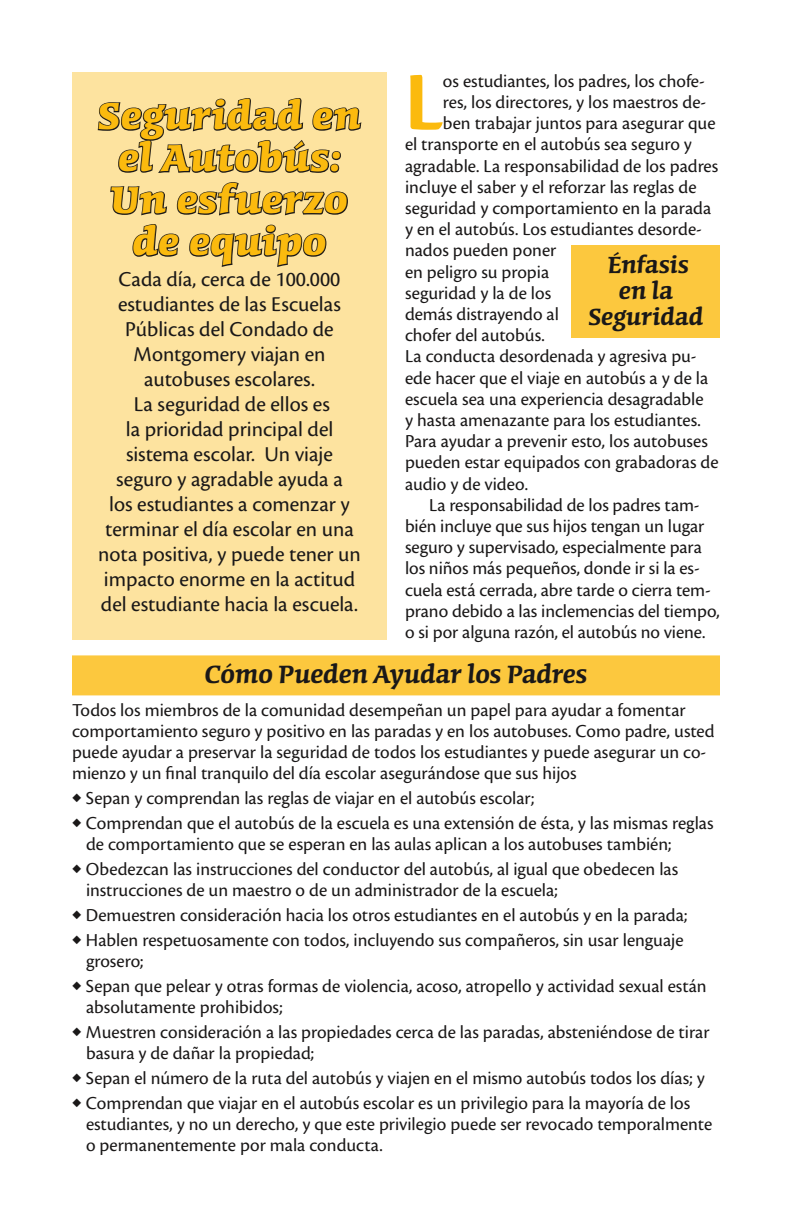
<style>
.page{position:relative;width:792px;height:1224px;background:#fff}
.page>*{position:absolute;margin:0;border:0;box-sizing:border-box;transform-origin:0 0}
.t1{font:86.6px "Cronos Pro Bold Disp";color:#fbba0e}
.head{font:700 48px/42px "Conga Brava Std";letter-spacing:.01em;color:#fbba0e;text-align:center}
.subhead_with_yellow_bar{font:600 32px "Conga Brava Std";color:#1a1818}
.subhead{font:600 30px/26px "Conga Brava Std";color:#1a1818;text-align:center}
.normal_bigger{font:22px/25px "Cronos Pro";color:#1a1818;text-align:center}
.Normal_indent{font:19px/21.2px "Cronos Pro";color:#1a1818}
.normal_bullet{font:19px/21px "Cronos Pro";color:#1a1818}
</style>
<div class="page">
<div style="left:72px;top:655px;width:648px;height:40px;background:#fcc83e"></div>
<div style="left:72px;top:72px;width:315px;height:568px;background:#fde39f"></div>
<svg style="left:97px;top:98px;width:265px;height:118px"></svg>
<svg style="left:132px;top:224px;width:48px;height:33px"></svg>
<svg style="left:189px;top:224px;width:138px;height:43px"></svg>
<div style="left:572px;top:245px;width:148px;height:93px;background:#fcc83e"></div>
<p class="head" style="left:98px;top:96px;width:265px">Seguridad en el Autobús:<br>Un esfuerzo de equipo</p>
<p class="normal_bigger" style="left:98px;top:267px;width:264px">Cada día, cerca de 100.000 estudiantes de las Escuelas<br>Públicas del Condado de<br>Montgomery viajan en autobuses escolares.<br>La seguridad de ellos es<br>la prioridad principal del sistema escolar. Un viaje seguro y agradable ayuda a<br>los estudiantes a comenzar y terminar el día escolar en una nota positiva, y puede tener un impacto enorme en la actitud del estudiante hacia la escuela.</p>
<p class="t1" style="left:405px;top:53px;width:39px">L</p>
<p class="Normal_indent" style="left:443px;top:70px;width:263px">os estudiantes, los padres, los chofe-</p>
<p class="Normal_indent" style="left:443px;top:92px;width:265px">res, los directores, y los maestros de-</p>
<p class="Normal_indent" style="left:443px;top:113px;width:274px">ben trabajar juntos para asegurar que</p>
<p class="Normal_indent" style="left:405px;top:134px;width:288px">el transporte en el autobús sea seguro y</p>
<p class="Normal_indent" style="left:405px;top:155px;width:315px">agradable. La responsabilidad de los padres</p>
<p class="Normal_indent" style="left:405px;top:176px;width:293px">incluye el saber y el reforzar las reglas de</p>
<p class="Normal_indent" style="left:405px;top:198px;width:308px">seguridad y comportamiento en la parada</p>
<p class="Normal_indent" style="left:405px;top:219px;width:298px">y en el autobús. Los estudiantes desorde-</p>
<p class="Normal_indent" style="left:405px;top:240px;width:153px">nados pueden poner</p>
<p class="Normal_indent" style="left:405px;top:261px;width:146px">en peligro su propia</p>
<p class="Normal_indent" style="left:405px;top:282px;width:148px">seguridad y la de los</p>
<p class="Normal_indent" style="left:405px;top:304px;width:155px">demás distrayendo al</p>
<p class="Normal_indent" style="left:405px;top:325px;width:141px">chofer del autobús.</p>
<p class="Normal_indent" style="left:405px;top:346px;width:293px">La conducta desordenada y agresiva pu-</p>
<p class="Normal_indent" style="left:405px;top:367px;width:305px">ede hacer que el viaje en autobús a y de la</p>
<p class="Normal_indent" style="left:405px;top:388px;width:300px">escuela sea una experiencia desagradable</p>
<p class="Normal_indent" style="left:405px;top:410px;width:297px">y hasta amenazante para los estudiantes.</p>
<p class="Normal_indent" style="left:405px;top:431px;width:304px">Para ayudar a prevenir esto, los autobuses</p>
<p class="Normal_indent" style="left:405px;top:452px;width:315px">pueden estar equipados con grabadoras de</p>
<p class="Normal_indent" style="left:405px;top:473px;width:124px">audio y de video.</p>
<p class="Normal_indent" style="left:405px;top:494px;width:316px;text-indent:24px">La responsabilidad de los padres tam&shy;bién incluye que sus hijos tengan un lugar seguro y supervisado, especialmente para los niños más pequeños, donde ir si la es&shy;cuela está cerrada, abre tarde o cierra tem&shy;prano debido a las inclemencias del tiempo, o si por alguna razón, el autobús no viene.</p>
<p class="subhead" style="left:588px;top:253px;width:116px">Énfasis en la<br>Seguridad</p>
<p class="subhead_with_yellow_bar" style="left:205px;top:659px;width:384px">Cómo Pueden Ayudar los Padres</p>
<p class="Normal_indent" style="left:72px;top:700px;width:644px">Todos los miembros de la comunidad desempeñan un papel para ayudar a fomentar comportamiento seguro y positivo en las paradas y en los autobuses. Como padre, usted puede ayudar a preservar la seguridad de todos los estudiantes y puede asegurar un co&shy;mienzo y un final tranquilo del día escolar asegurándose que sus hijos</p>
<p class="normal_bullet" style="left:72px;top:788px;width:464px">◆ Sepan y comprendan las reglas de viajar en el autobús escolar;</p>
<p class="normal_bullet" style="left:86px;top:813px;width:629px;text-indent:-14px">◆ Comprendan que el autobús de la escuela es una extensión de ésta, y las mismas reglas de comportamiento que se esperan en las aulas aplican a los autobuses también;</p>
<p class="normal_bullet" style="left:86px;top:859px;width:594px;text-indent:-14px">◆ Obedezcan las instrucciones del conductor del autobús, al igual que obedecen las instrucciones de un maestro o de un administrador de la escuela;</p>
<p class="normal_bullet" style="left:72px;top:905px;width:617px">◆ Demuestren consideración hacia los otros estudiantes en el autobús y en la parada;</p>
<p class="normal_bullet" style="left:86px;top:930px;width:599px;text-indent:-14px">◆ Hablen respetuosamente con todos, incluyendo sus compañeros, sin usar lenguaje grosero;</p>
<p class="normal_bullet" style="left:86px;top:976px;width:622px;text-indent:-14px">◆ Sepan que pelear y otras formas de violencia, acoso, atropello y actividad sexual están absolutamente prohibidos;</p>
<p class="normal_bullet" style="left:86px;top:1022px;width:625px;text-indent:-14px">◆ Muestren consideración a las propiedades cerca de las paradas, absteniéndose de tirar basura y de dañar la propiedad;</p>
<p class="normal_bullet" style="left:72px;top:1068px;width:634px">◆ Sepan el número de la ruta del autobús y viajen en el mismo autobús todos los días; y</p>
<p class="normal_bullet" style="left:86px;top:1093px;width:628px;text-indent:-14px">◆ Comprendan que viajar en el autobús escolar es un privilegio para la mayoría de los estudiantes, y no un derecho, y que este privilegio puede ser revocado temporalmente o permanentemente por mala conducta.</p>
</div>
